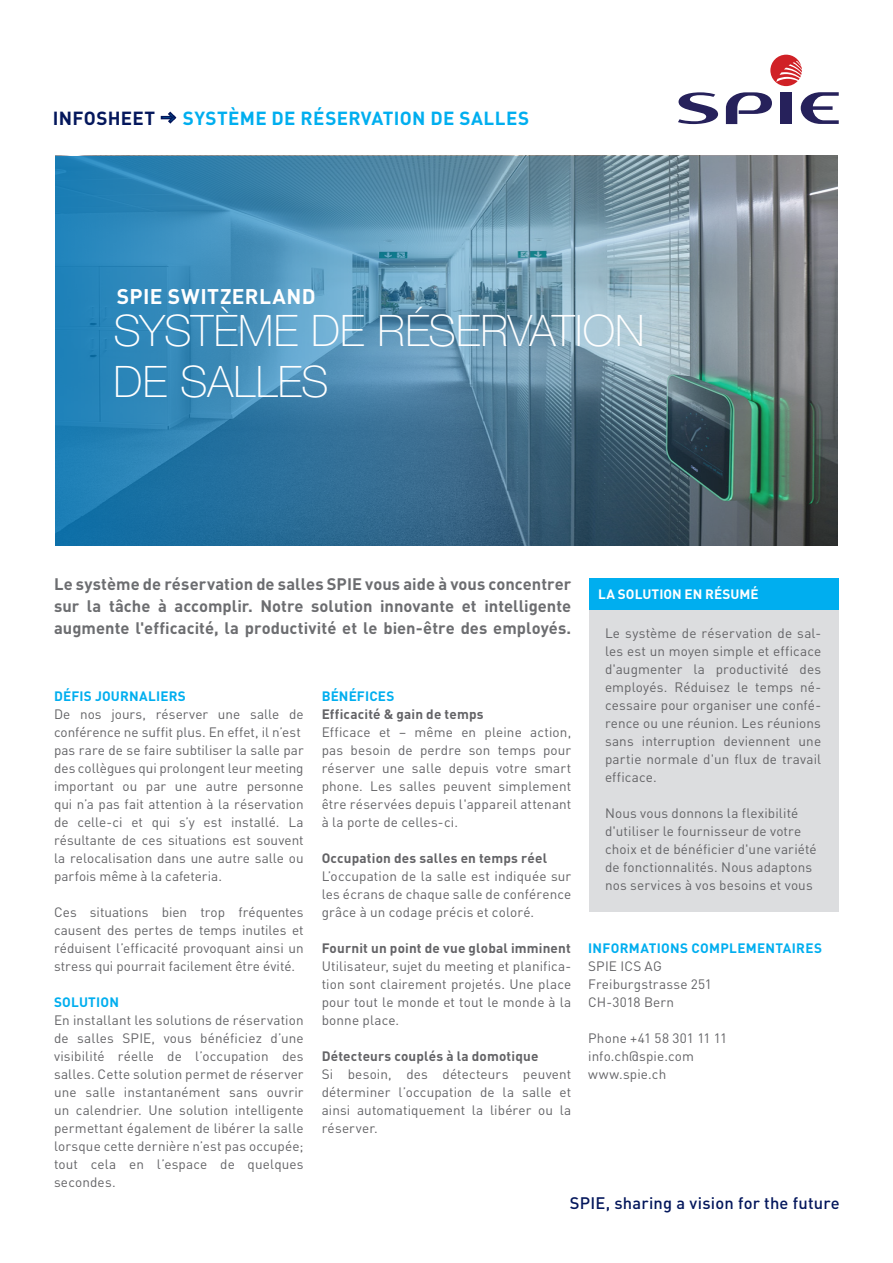
<style>
.page{position:relative;width:893px;height:1263px;background:#fff}
.page>*{position:absolute;margin:0;border:0;box-sizing:border-box;transform-origin:0 0}
.t1{font:100 43.5px/51px "Helvetica Neue LT Std";letter-spacing:.005em;color:#fff}
.t2{font:700 21px "DINOT";letter-spacing:.02em;color:#fff}
.t3{font:700 18.75px "DINOT";letter-spacing:.02em;color:#00aeef}
.t4{font:700 18.75px "DINOT";letter-spacing:.015em;color:#04175c}
.t5{font:700 16.5px/21.8px "DINOT";letter-spacing:.005em;color:#6c6d70;text-align:justify}
.t6{font:500 16.5px "DINOT";letter-spacing:.01em;color:#04175c}
.t7{font:13.5px/18px "DINOT";letter-spacing:.01em;color:#636366;text-align:justify}
.t8{font:700 13.5px "DINOT";letter-spacing:.01em;color:#636366}
.t9{font:700 13.5px "DINOT";letter-spacing:.02em;color:#00aeef}
.t10{font:700 13.5px "DINOT";letter-spacing:.005em;color:#fff}
</style>
<div class="page">
<svg style="left:726px;top:92px;width:46px;height:32px"></svg>
<div style="left:780px;top:92px;width:12px;height:32px;background:#26215b"></div>
<svg style="left:801px;top:92px;width:38px;height:32px"></svg>
<svg style="left:678px;top:92px;width:40px;height:32px"></svg>
<svg style="left:770px;top:55px;width:32px;height:31px"></svg>
<img style="left:55px;top:156px;width:783px;height:390px">
<div style="left:589px;top:600px;width:250px;height:311px;background:#dcdddf"></div>
<svg style="left:161px;top:111px;width:16px;height:13px"></svg>
<div style="left:589px;top:578px;width:250px;height:31px;background:#00aeef"></div>
<h3 class="t4" style="left:53px;top:106px;width:104px">INFOSHEET</h3>
<h3 class="t3" style="left:183px;top:106px;width:348px">SYSTÈME DE RÉSERVATION DE SALLES</h3>
<h2 class="t2" style="left:117px;top:283px;width:200px">SPIE SWITZERLAND</h2>
<h1 class="t1" style="left:114px;top:305px;width:533px">SYSTÈME DE RÉSERVATION<br>DE SALLES</h1>
<p class="t5" style="left:54px;top:573px;width:519px">Le système de réservation de salles SPIE vous aide à vous concentrer sur la tâche à accomplir. Notre solution innovante et intelligente augmente l'efficacité, la productivité et le bien-être des employés.</p>
<p class="t10" style="left:598px;top:585px;width:162px">LA SOLUTION EN RÉSUMÉ</p>
<p class="t7" style="left:605px;top:624px;width:218px">Le système de réservation de sal&shy;les est un moyen simple et efficace d'augmenter la productivité des employés. Réduisez le temps né&shy;cessaire pour organiser une confé&shy;rence ou une réunion. Les réunions sans interruption deviennent une partie normale d'un flux de travail efficace.</p>
<p class="t7" style="left:605px;top:804px;width:213px;text-align:left">Nous vous donnons la flexibilité d'utiliser le fournisseur de votre choix et de bénéficier d'une variété de fonctionnalités. Nous adaptons nos services à vos besoins et vous</p>
<p class="t9" style="left:322px;top:687px;width:74px">BÉNÉFICES</p>
<p class="t8" style="left:322px;top:705px;width:163px">Efficacité &amp; gain de temps</p>
<p class="t7" style="left:322px;top:723px;width:251px">Efficace et – même en pleine action, pas besoin de perdre son temps pour réserver une salle depuis votre smart phone. Les salles peuvent simplement être réservées depuis l'appareil attenant à la porte de celles-ci.</p>
<p class="t8" style="left:322px;top:849px;width:227px">Occupation des salles en temps réel</p>
<p class="t7" style="left:322px;top:867px;width:251px">L’occupation de la salle est indiquée sur les écrans de chaque salle de conférence grâce à un codage précis et coloré.</p>
<p class="t8" style="left:322px;top:939px;width:251px">Fournit un point de vue global imminent</p>
<p class="t7" style="left:322px;top:957px;width:251px">Utilisateur, sujet du meeting et planifica&shy;tion sont clairement projetés. Une place pour tout le monde et tout le monde à la bonne place.</p>
<p class="t8" style="left:322px;top:1047px;width:218px">Détecteurs couplés à la domotique</p>
<p class="t7" style="left:322px;top:1065px;width:251px">Si besoin, des détecteurs peuvent déterminer l’occupation de la salle et ainsi automatiquement la libérer ou la réserver.</p>
<p class="t9" style="left:54px;top:687px;width:133px">DÉFIS JOURNALIERS</p>
<p class="t7" style="left:54px;top:705px;width:251px;text-align:left">De nos jours, réserver une salle de conférence ne suffit plus. En effet, il n’est pas rare de se faire subtiliser la salle par des collègues qui prolongent leur meeting important ou par une autre personne qui n’a pas fait attention à la réservation de celle-ci et qui s’y est installé. La résultante de ces situations est souvent la relocalisation dans une autre salle ou parfois même à la cafeteria.</p>
<p class="t7" style="left:54px;top:903px;width:251px">Ces situations bien trop fréquentes causent des pertes de temps inutiles et réduisent l’efficacité provoquant ainsi un stress qui pourrait facilement être évité.</p>
<p class="t9" style="left:54px;top:993px;width:66px">SOLUTION</p>
<p class="t7" style="left:54px;top:1011px;width:251px">En installant les solutions de réservation de salles SPIE, vous bénéficiez d’une visibilité réelle de l’occupation des salles. Cette solution permet de réserver une salle instantanément sans ouvrir un calendrier. Une solution intelligente permettant également de libérer la salle lorsque cette dernière n’est pas occupée; tout cela en l’espace de quelques secondes.</p>
<p class="t9" style="left:588px;top:939px;width:235px">INFORMATIONS COMPLEMENTAIRES</p>
<p class="t7" style="left:588px;top:957px;width:125px;text-align:left">SPIE ICS AG<br>Freiburgstrasse 251<br>CH-3018 Bern</p>
<p class="t7" style="left:588px;top:1029px;width:140px;text-align:left">Phone +41 58 301 11 11 info.ch@spie.com www.spie.ch</p>
<p class="t6" style="left:570px;top:1192px;width:271px">SPIE, sharing a vision for the future</p>
</div>
